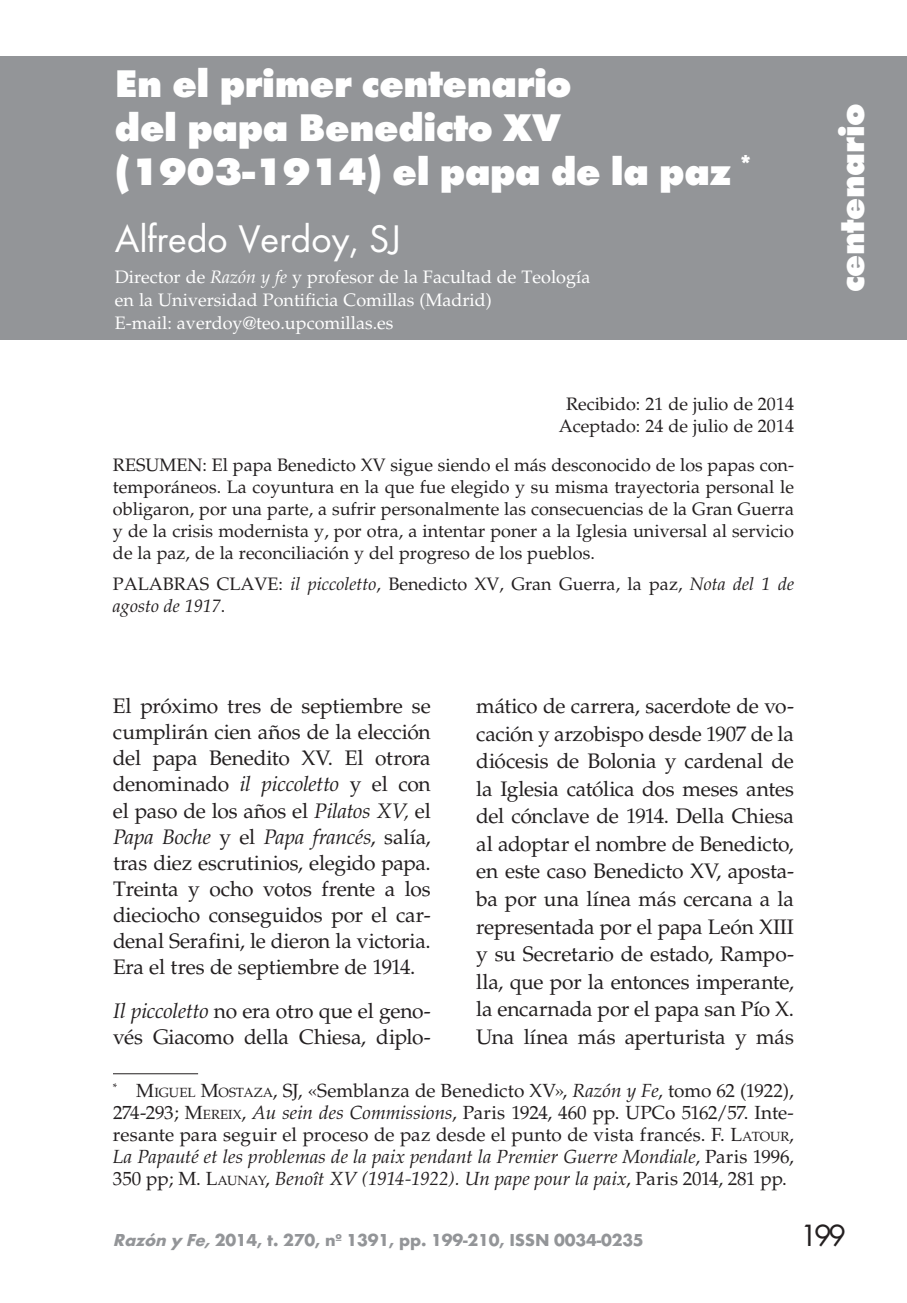
<style>
.page{position:relative;width:907px;height:1303px;background:#fff}
.page>*{position:absolute;margin:0;border:0;box-sizing:border-box;transform-origin:0 0}
.t1{font:800 40px/44px "Futura T";letter-spacing:-.01em;color:#fff}
.t2{font:40px "Futura T";letter-spacing:-.01em;color:#fff}
.t3{font:800 36px "Futura T";letter-spacing:-.01em;color:#fff}
.t4{font:32px "Futura T";color:#231f20}
.t5{font:21px/27.6px "Palatino";letter-spacing:-.015em;color:#231f20;text-align:justify}
.t6{font:19px/22px "Palatino";color:#231f20;text-align:justify}
.t7{font:18px/22px "Palatino";color:#231f20;text-align:center}
.t8{font:18px/23px "Palatino";color:#fff}
.t9{font:700 18px "Futura T";letter-spacing:-.01em;color:#939598}
.s1{font-style:italic}
.s2{font-style:inherit}
.s3{font-size:13.4px}
</style>
<div class="page">
<div style="left:0;top:56px;width:906px;height:284px;background:#939598"></div>
<hr style="left:113px;top:1073px;width:85px;height:1px;background:#231f20">
<p class="t1" style="left:115px;top:61px;width:640px">En el primer centenario<br>del papa Benedicto XV (1903-1914) el papa de la paz <sup>*</sup></p>
<p class="t2" style="left:115px;top:215px;width:288px">Alfredo Verdoy, SJ</p>
<p class="t8" style="left:115px;top:266px;width:476px">Director de <span class="s1">Razón y fe</span> y profesor de la Facultad de Teología en la Universidad Pontificia Comillas (Madrid)<br>E-mail: averdoy@teo.upcomillas.es</p>
<p class="t7" style="left:558px;top:393px;width:236px">Recibido: 21 de julio de 2014<br>Aceptado: 24 de julio de 2014</p>
<p class="t7" style="left:113px;top:454px;width:682px;text-align:justify">RESUMEN: El papa Benedicto XV sigue siendo el más desconocido de los papas con&shy;temporáneos. La coyuntura en la que fue elegido y su misma trayectoria personal le obligaron, por una parte, a sufrir personalmente las consecuencias de la Gran Guerra y de la crisis modernista y, por otra, a intentar poner a la Iglesia universal al servicio de la paz, de la reconciliación y del progreso de los pueblos.</p>
<p class="t7" style="left:113px;top:573px;width:682px;text-align:left">PALABRAS CLAVE: <span class="s1">il piccoletto</span>, Benedicto XV, Gran Guerra, la paz, <span class="s1">Nota del 1 de agosto de 1917</span>.</p>
<p class="t5" style="left:113px;top:693px;width:319px;line-height:26.2px">El próximo tres de septiembre se cumplirán cien años de la elección del papa Benedito XV. El otrora denominado <span class="s1">il piccoletto</span> y el con el paso de los años el <span class="s1">Pilatos XV,</span> el <span class="s1">Papa Boche</span> y el <span class="s1">Papa francés</span>, salía, tras diez escrutinios, elegido papa.<br>Treinta y ocho votos frente a los dieciocho conseguidos por el car&shy;denal Serafini, le dieron la victoria.<br>Era el tres de septiembre de 1914.</p>
<p class="t5" style="left:113px;top:998px;width:319px;line-height:26.2px"><span class="s1">Il piccoletto</span> no era otro que el geno&shy;vés Giacomo della Chiesa, diplo-</p>
<p class="t5" style="left:476px;top:692px;width:319px">mático de carrera, sacerdote de vo&shy;cación y arzobispo desde 1907 de la diócesis de Bolonia y cardenal de la Iglesia católica dos meses antes del cónclave de 1914. Della Chiesa al adoptar el nombre de Benedicto, en este caso Benedicto XV, aposta&shy;ba por una línea más cercana a la representada por el papa León XIII y su Secretario de estado, Rampo&shy;lla, que por la entonces imperante, la encarnada por el papa san Pío X.<br>Una línea más aperturista y más</p>
<p class="t6" style="left:113px;top:1080px;width:682px"><sup>*</sup> <span class="s2">M</span><span class="s3">IGUEL</span> <span class="s2">M</span><span class="s3">OSTAZA</span><span class="s2">, SJ</span>, «Semblanza de Benedicto XV», <span class="s1">Razón y Fe</span>, tomo 62 (1922), 274-293; <span class="s2">M</span><span class="s3">EREIX</span>, <span class="s1">Au sein des Commissions</span>, Paris 1924, 460 pp. UPCo 5162/57. Inte&shy;resante para seguir el proceso de paz desde el punto de vista francés. <span class="s2">F. L</span><span class="s3">ATOUR</span>, <span class="s1">La Papauté et les problemas de la paix pendant la Premier Guerre Mondiale</span>, Paris 1996, 350 pp; <span class="s2">M. L</span><span class="s3">AUNAY</span>, <span class="s1">Benoît XV (1914-1922). Un pape pour la paix</span>, Paris 2014, 281 pp.</p>
<p class="t3" style="left:830px;top:292px;width:190px;rotate:-90deg">centenario</p>
<p class="t9" style="left:113px;top:1229px;width:532px"><span class="s1">Razón y Fe,</span>2014, t. 270, nº 1391, pp. 199-210, ISSN 0034-0235</p>
<p class="t4" style="left:799px;top:1216px;width:48px">199</p>
</div>
